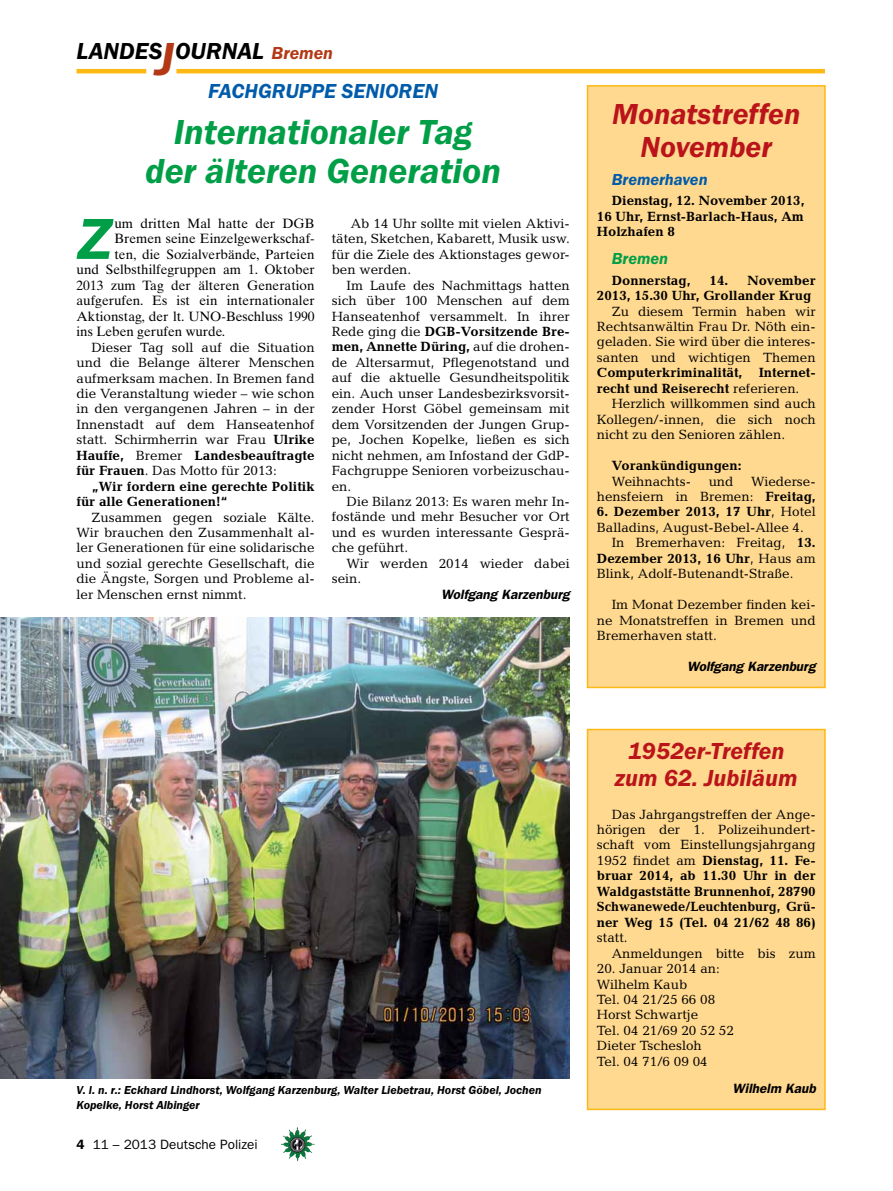
<style>
.page{position:relative;width:893px;height:1191px;background:#fff}
.page>*{position:absolute;margin:0;border:0;box-sizing:border-box;transform-origin:0 0}
.t1{font:italic 600 59.85px "Franklin Gothic Itc T";color:#009f47}
.t2{font:italic 600 36px/39px "Franklin Gothic Itc T";color:#009f47;text-align:center}
.t3{font:italic 600 30px/33px "Franklin Gothic Itc T";color:#ba141a;text-align:center}
.t4{font:italic 600 24px/27px "Franklin Gothic Itc T";color:#ba141a;text-align:center}
.t5{font:italic 600 24px "Franklin Gothic Itc T";color:#000}
.t6{font:italic 600 21px "Franklin Gothic Itc T";color:#005baa}
.t7{font:italic 600 16.5px "Franklin Gothic Itc T";color:#005baa}
.t8{font:italic 600 16.5px "Franklin Gothic Itc T";color:#009f47}
.t9{font:13.5px/15.5px "Candida";color:#000;text-align:justify}
.t10{font:700 13.5px/15.5px "Candida";color:#000}
.t11{font:13.5px "Times Ten";color:#000}
.t12{font:italic 600 13.5px "Franklin Gothic";color:#000}
.t13{font:13.5px "Franklin Gothic";color:#000}
.t14{font:italic 600 12px/15.5px "Franklin Gothic Itc T";color:#000}
.s1{font-size:48px;color:#b33916}
.s2{font-size:18px;color:#b33916}
.s3{font-weight:700}
.s4{font-weight:400}
.s5{font-weight:600}
</style>
<div class="page">
<hr style="left:77px;top:69px;width:69px;height:4px;background:#fdb913">
<hr style="left:176px;top:69px;width:649px;height:4px;background:#fdb913">
<img style="left:281px;top:1128px;width:16px;height:24px">
<img style="left:0;top:617px;width:570px;height:461px">
<div style="left:588px;top:86px;width:237px;height:601px;background:#ffd990"></div>
<div style="left:587px;top:85px;width:239px;height:603px;border:2px solid #fdb913"></div>
<div style="left:588px;top:729px;width:237px;height:380px;background:#ffd990"></div>
<div style="left:587px;top:729px;width:239px;height:381px;border:2px solid #fdb913"></div>
<h3 class="t5" style="left:77px;top:37px;width:258px">LANDES<span class="s1">J</span>OURNAL <span class="s2">Bremen</span></h3>
<h3 class="t6" style="left:208px;top:79px;width:51px">Fachgruppe</h3>
<h3 class="t6" style="left:341px;top:79px;width:58px">Senioren</h3>
<h2 class="t2" style="left:145px;top:112px;width:357px">Internationaler Tag der älteren Generation</h2>
<h1 class="t1" style="left:78px;top:204px;width:36px">Z</h1>
<p class="t11" style="left:114px;top:215px;width:202px">um dritten Mal hatte der DGB</p>
<p class="t11" style="left:114px;top:231px;width:202px">Bremen seine Einzelgewerkschaf-</p>
<p class="t11" style="left:114px;top:246px;width:202px">ten, die Sozialverbände, Parteien</p>
<p class="t11" style="left:77px;top:262px;width:240px">und Selbsthilfegruppen am 1. Oktober</p>
<p class="t11" style="left:77px;top:277px;width:240px">2013 zum Tag der älteren Generation</p>
<p class="t11" style="left:77px;top:293px;width:240px">aufgerufen. Es ist ein internationaler</p>
<p class="t11" style="left:77px;top:308px;width:240px">Aktionstag, der lt. UNO-Beschluss 1990</p>
<p class="t11" style="left:77px;top:323px;width:150px">ins Leben gerufen wurde.</p>
<p class="t9" style="left:77px;top:339px;width:240px;text-indent:15px">Dieser Tag soll auf die Situation und die Belange älterer Menschen aufmerksam machen. In Bremen fand die Veranstaltung wieder – wie schon in den vergangenen Jahren – in der Innenstadt auf dem Hanseatenhof statt. Schirmherrin war Frau <span class="s3">Ulrike Hauffe,</span> Bremer <span class="s3">Landesbeauftragte für Frauen</span>. Das Motto für 2013:</p>
<p class="t10" style="left:77px;top:478px;width:240px;text-indent:15px">„Wir fordern eine gerechte Politik für alle Generationen!“</p>
<p class="t9" style="left:77px;top:509px;width:240px;text-indent:15px">Zusammen gegen soziale Kälte.<br>Wir brauchen den Zusammenhalt al&shy;ler Generationen für eine solidarische und sozial gerechte Gesellschaft, die die Ängste, Sorgen und Probleme al&shy;ler Menschen ernst nimmt.</p>
<p class="t9" style="left:332px;top:215px;width:240px;text-indent:19px">Ab 14 Uhr sollte mit vielen Aktivi&shy;täten, Sketchen, Kabarett, Musik usw. für die Ziele des Aktionstages gewor&shy;ben werden.</p>
<p class="t9" style="left:332px;top:277px;width:240px;text-indent:15px">Im Laufe des Nachmittags hatten sich über 100 Menschen auf dem Hanseatenhof versammelt. In ihrer Rede ging die <span class="s3">DGB-Vorsitzende Bre&shy;men, Annette Düring,</span> auf die drohen&shy;de Altersarmut, Pflegenotstand und auf die aktuelle Gesundheitspolitik ein. Auch unser Landesbezirksvorsit&shy;zender Horst Göbel gemeinsam mit dem Vorsitzenden der Jungen Grup&shy;pe, Jochen Kopelke, ließen es sich nicht nehmen, am Infostand der GdP-Fachgruppe Senioren vorbeizuschau&shy;en.</p>
<p class="t9" style="left:332px;top:493px;width:240px;text-indent:15px">Die Bilanz 2013: Es waren mehr In&shy;fostände und mehr Besucher vor Ort und es wurden interessante Gesprä&shy;che geführt.</p>
<p class="t9" style="left:332px;top:555px;width:240px;text-indent:15px">Wir werden 2014 wieder dabei sein.</p>
<p class="t12" style="left:441px;top:586px;width:130px">Wolfgang Karzenburg</p>
<h3 class="t3" style="left:612px;top:97px;width:190px">Monatstreffen<br>November</h3>
<p class="t7" style="left:612px;top:169px;width:97px">Bremerhaven</p>
<p class="t10" style="left:597px;top:193px;width:209px;text-align:justify;text-indent:15px">Dienstag, 12. November 2013, 16 Uhr, Ernst-Barlach-Haus, Am Holzhafen 8</p>
<p class="t8" style="left:612px;top:249px;width:58px">Bremen</p>
<p class="t10" style="left:612px;top:272px;width:80px">Donnerstag,</p>
<p class="t10" style="left:597px;top:272px;width:220px;text-indent:113px">14. November<br>2013, 15.30 Uhr, Grollander Krug</p>
<p class="t9" style="left:597px;top:303px;width:220px;text-indent:15px">Zu diesem Termin haben wir Rechtsanwältin Frau Dr. Nöth ein&shy;geladen. Sie wird über die interes&shy;santen und wichtigen Themen</p>
<p class="t10" style="left:597px;top:365px;width:220px">Computerkriminalität, Internet&shy;recht und Reiserecht <span class="s4">referieren.</span></p>
<p class="t9" style="left:597px;top:396px;width:220px;text-indent:15px">Herzlich willkommen sind auch Kollegen/-innen, die sich noch nicht zu den Senioren zählen.</p>
<p class="t10" style="left:612px;top:458px;width:131px">Vorankündigungen:</p>
<p class="t9" style="left:612px;top:473px;width:81px">Weihnachts-</p>
<p class="t9" style="left:709px;top:473px;width:26px">und</p>
<p class="t9" style="left:597px;top:473px;width:220px;text-align:right">Wiederse-<br>hensfeiern in Bremen: <span class="s3">Freitag,</span></p>
<p class="t10" style="left:597px;top:504px;width:220px">6. Dezember 2013, 17 Uhr<span class="s4">, Hotel</span></p>
<p class="t9" style="left:597px;top:519px;width:209px">Balladins, August-Bebel-Allee 4.</p>
<p class="t9" style="left:612px;top:535px;width:205px">In Bremerhaven: Freitag, <span class="s3">13.</span></p>
<p class="t10" style="left:597px;top:550px;width:220px">Dezember 2013, 16 Uhr<span class="s4">, Haus am</span></p>
<p class="t9" style="left:597px;top:566px;width:198px">Blink, Adolf-Butenandt-Straße.</p>
<p class="t9" style="left:597px;top:597px;width:220px;text-indent:15px">Im Monat Dezember finden kei&shy;ne Monatstreffen in Bremen und Bremerhaven statt.</p>
<p class="t12" style="left:687px;top:658px;width:130px">Wolfgang Karzenburg</p>
<p class="t14" style="left:77px;top:1081px;width:467px">V. l. n. r.: Eckhard Lindhorst, Wolfgang Karzenburg, Walter Liebetrau, Horst Göbel, Jochen<br>Kopelke, Horst Albinger</p>
<p class="t13" style="left:77px;top:1136px;width:183px"><span class="s5">4</span> 11 – 2013 Deutsche Polizei</p>
<h3 class="t4" style="left:615px;top:737px;width:184px">1952er-Treffen zum 62. Jubiläum</h3>
<p class="t10" style="left:597px;top:806px;width:220px;text-align:justify;text-indent:15px"><span class="s4">Das Jahrgangstreffen der Ange&shy;hörigen der 1. Polizeihundert&shy;schaft vom Einstellungsjahrgang 1952 findet am</span> Dienstag, 11. Fe&shy;bruar 2014, ab 11.30 Uhr in der Waldgaststätte Brunnenhof, 28790<br>Schwanewede/Leuchtenburg, Grü&shy;ner Weg 15 (Tel. 04 21/62 48 86)</p>
<p class="t9" style="left:612px;top:930px;width:205px;text-indent:-15px">statt.<br>Anmeldungen bitte bis zum</p>
<p class="t9" style="left:597px;top:960px;width:139px;text-align:left">20. Januar 2014 an:<br>Wilhelm Kaub<br>Tel. 04 21/25 66 08<br>Horst Schwartje<br>Tel. 04 21/69 20 52 52<br>Dieter Tschesloh<br>Tel. 04 71/6 09 04</p>
<p class="t12" style="left:733px;top:1080px;width:85px">Wilhelm Kaub</p>
</div>
